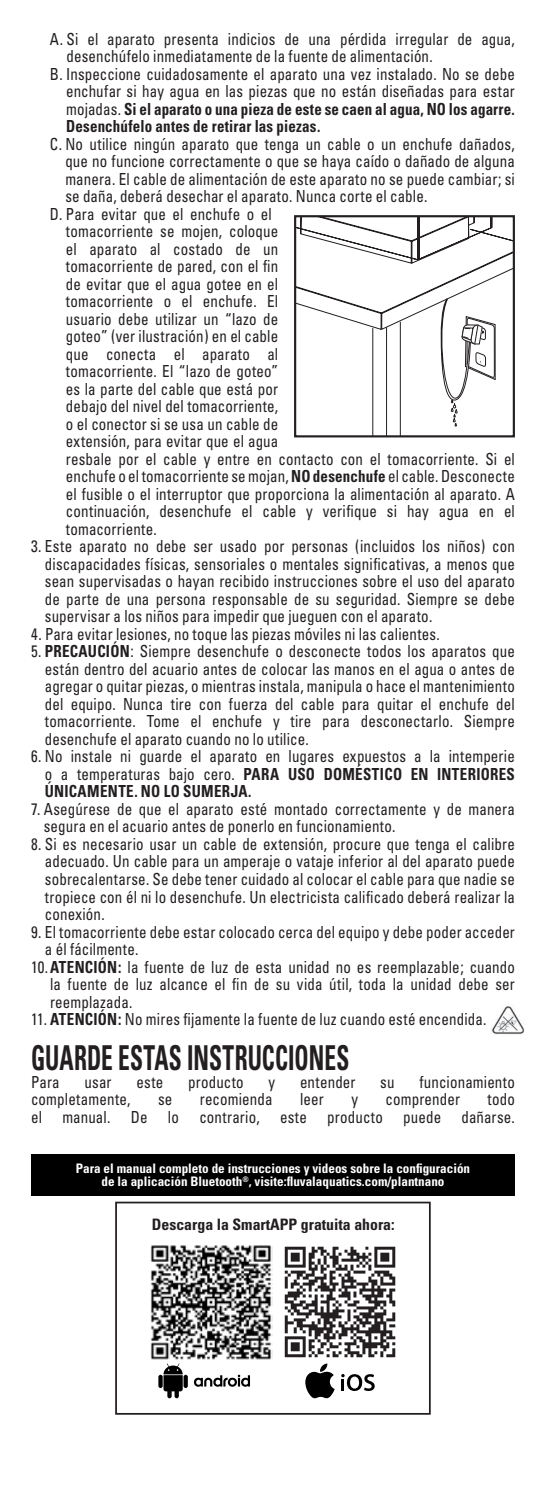
<style>
.page{position:relative;width:548px;height:1512px;background:#fff}
.page>*{position:absolute;margin:0;border:0;box-sizing:border-box;transform-origin:0 0}
.t1{font:700 condensed 34.3px "Univers";color:#231f20;scale:.68 1}
.t2{font:condensed 16.62px/17.5px "Univers";letter-spacing:.01em;color:#231f20;text-align:justify;scale:.9 1}
.t3{font:700 condensed 16.62px "Univers";letter-spacing:.01em;color:#231f20;scale:.9 1}
.t4{font:700 condensed 15.75px "Univers";color:#231f20}
.t5{font:700 condensed 13.12px/13.1px "Univers";color:#fff;text-align:center}
.s1{font-weight:400}
.s2{font-weight:700}
</style>
<div class="page">
<hr style="left:399px;top:322px;width:1px;height:114px;background:#231f20">
<hr style="left:386px;top:327px;width:1px;height:109px;background:#231f20">
<hr style="left:372px;top:328px;width:1px;height:108px;background:#231f20">
<svg style="left:297px;top:218px;width:214px;height:209px"></svg>
<div style="left:294px;top:215px;width:220px;height:222px;border:2px solid #231f20"></div>
<div style="left:31px;top:1154px;width:483px;height:41px;background:#000"></div>
<div style="left:115px;top:1202px;width:315px;height:213px;border:2px solid #231f20"></div>
<img style="left:150px;top:1245px;width:122px;height:115px">
<svg style="left:284px;top:1246px;width:112px;height:112px"></svg>
<svg style="left:284px;top:1247px;width:111px;height:110px"></svg>
<div style="left:183px;top:1375px;width:5px;height:13px;background:#000;border-radius:2px"></div>
<svg style="left:158px;top:1375px;width:4px;height:13px"></svg>
<svg style="left:163px;top:1364px;width:19px;height:34px"></svg>
<svg style="left:194px;top:1375px;width:56px;height:12px"></svg>
<svg style="left:305px;top:1364px;width:29px;height:34px"></svg>
<svg style="left:341px;top:1374px;width:33px;height:17px"></svg>
<img style="left:491px;top:1006px;width:34px;height:29px">
<p class="t2" style="left:50px;top:30px;width:517px">A. Si el aparato presenta indicios de una pérdida irregular de agua,</p>
<p class="t2" style="left:66px;top:47px;width:408px">desenchúfelo inmediatamente de la fuente de alimentación.</p>
<p class="t2" style="left:50px;top:65px;width:517px">B. Inspeccione cuidadosamente el aparato una vez instalado. No se debe</p>
<p class="t2" style="left:66px;top:82px;width:499px">enchufar si hay agua en las piezas que no están diseñadas para estar</p>
<p class="t3" style="left:66px;top:99px;width:499px"><span class="s1">mojadas.</span> Si el aparato o una pieza de este se caen al agua, NO los agarre.</p>
<p class="t3" style="left:66px;top:116px;width:284px">Desenchúfelo antes de retirar las piezas.</p>
<p class="t2" style="left:50px;top:135px;width:517px">C. No utilice ningún aparato que tenga un cable o un enchufe dañados,</p>
<p class="t2" style="left:65px;top:152px;width:500px">que no funcione correctamente o que se haya caído o dañado de alguna</p>
<p class="t2" style="left:65px;top:170px;width:500px">manera. El cable de alimentación de este aparato no se puede cambiar; si</p>
<p class="t2" style="left:65px;top:187px;width:403px">se daña, deberá desechar el aparato. Nunca corte el cable.</p>
<p class="t2" style="left:50px;top:205px;width:247px">D. Para evitar que el enchufe o el</p>
<p class="t2" style="left:66px;top:222px;width:237px">tomacorriente se mojen, coloque</p>
<p class="t2" style="left:66px;top:240px;width:237px">el aparato al costado de un</p>
<p class="t2" style="left:66px;top:257px;width:237px">tomacorriente de pared, con el fin</p>
<p class="t2" style="left:66px;top:275px;width:237px">de evitar que el agua gotee en el</p>
<p class="t2" style="left:66px;top:292px;width:237px">tomacorriente o el enchufe. El</p>
<p class="t2" style="left:66px;top:310px;width:237px">usuario debe utilizar un “lazo de</p>
<p class="t2" style="left:66px;top:327px;width:237px">goteo” (ver ilustración) en el cable</p>
<p class="t2" style="left:66px;top:345px;width:237px">que conecta el aparato al</p>
<p class="t2" style="left:66px;top:362px;width:237px">tomacorriente. El “lazo de goteo”</p>
<p class="t2" style="left:66px;top:380px;width:237px">es la parte del cable que está por</p>
<p class="t2" style="left:66px;top:397px;width:237px">debajo del nivel del tomacorriente,</p>
<p class="t2" style="left:66px;top:415px;width:237px">o el conector si se usa un cable de</p>
<p class="t2" style="left:66px;top:432px;width:237px">extensión, para evitar que el agua</p>
<p class="t2" style="left:66px;top:450px;width:500px">resbale por el cable y entre en contacto con el tomacorriente. Si el</p>
<p class="t2" style="left:66px;top:467px;width:500px">enchufe o el tomacorriente se mojan, <span class="s2">NO desenchufe</span> el cable. Desconecte</p>
<p class="t2" style="left:66px;top:485px;width:500px">el fusible o el interruptor que proporciona la alimentación al aparato. A</p>
<p class="t2" style="left:66px;top:502px;width:500px">continuación, desenchufe el cable y verifique si hay agua en el</p>
<p class="t2" style="left:66px;top:520px;width:102px">tomacorriente.</p>
<p class="t2" style="left:45px;top:537px;width:523px;text-indent:-14px">3. Este aparato no debe ser usado por personas (incluidos los niños) con discapacidades físicas, sensoriales o mentales significativas, a menos que sean supervisadas o hayan recibido instrucciones sobre el uso del aparato de parte de una persona responsable de su seguridad. Siempre se debe supervisar a los niños para impedir que jueguen con el aparato.</p>
<p class="t2" style="left:31px;top:625px;width:455px">4. Para evitar lesiones, no toque las piezas móviles ni las calientes.</p>
<p class="t2" style="left:45px;top:643px;width:523px;text-indent:-14px">5. <span class="s2">PRECAUCIÓN</span>: Siempre desenchufe o desconecte todos los aparatos que están dentro del acuario antes de colocar las manos en el agua o antes de agregar o quitar piezas, o mientras instala, manipula o hace el mantenimiento del equipo. Nunca tire con fuerza del cable para quitar el enchufe del tomacorriente. Tome el enchufe y tire para desconectarlo. Siempre desenchufe el aparato cuando no lo utilice.</p>
<p class="t2" style="left:45px;top:748px;width:523px;text-indent:-14px">6. No instale ni guarde el aparato en lugares expuestos a la intemperie o a temperaturas bajo cero. <span class="s2">PARA USO DOMÉSTICO EN INTERIORES ÚNICAMENTE. NO LO SUMERJA.</span></p>
<p class="t2" style="left:44px;top:800px;width:524px;text-indent:-13px">7. Asegúrese de que el aparato esté montado correctamente y de manera segura en el acuario antes de ponerlo en funcionamiento.</p>
<p class="t2" style="left:45px;top:835px;width:523px;text-indent:-14px">8. Si es necesario usar un cable de extensión, procure que tenga el calibre adecuado. Un cable para un amperaje o vataje inferior al del aparato puede sobrecalentarse. Se debe tener cuidado al colocar el cable para que nadie se tropiece con él ni lo desenchufe. Un electricista calificado deberá realizar la conexión.</p>
<p class="t2" style="left:31px;top:923px;width:538px">9. El tomacorriente debe estar colocado cerca del equipo y debe poder acceder</p>
<p class="t2" style="left:45px;top:940px;width:105px">a él fácilmente.</p>
<p class="t2" style="left:31px;top:958px;width:538px">10.<span class="s2">ATENCIÓN:</span> la fuente de luz de esta unidad no es reemplazable; cuando</p>
<p class="t2" style="left:50px;top:975px;width:517px">la fuente de luz alcance el fin de su vida útil, toda la unidad debe ser</p>
<p class="t2" style="left:50px;top:993px;width:93px">reemplazada.</p>
<p class="t2" style="left:31px;top:1010px;width:507px">11. <span class="s2">ATENCIÓN:</span> No mires fijamente la fuente de luz cuando esté encendida.</p>
<h1 class="t1" style="left:31px;top:1037px;width:469px">GUARDE ESTAS INSTRUCCIONES</h1>
<p class="t2" style="left:31px;top:1073px;width:33px">Para</p>
<p class="t2" style="left:84px;top:1073px;width:31px">usar</p>
<p class="t2" style="left:136px;top:1073px;width:31px">este</p>
<p class="t2" style="left:188px;top:1073px;width:63px">producto</p>
<p class="t2" style="left:268px;top:1073px;width:9px">y</p>
<p class="t2" style="left:300px;top:1073px;width:63px">entender</p>
<p class="t2" style="left:380px;top:1073px;width:17px">su</p>
<p class="t2" style="left:419px;top:1073px;width:107px">funcionamiento</p>
<p class="t2" style="left:31px;top:1090px;width:112px">completamente,</p>
<p class="t2" style="left:158px;top:1090px;width:17px">se</p>
<p class="t2" style="left:200px;top:1090px;width:82px">recomienda</p>
<p class="t2" style="left:300px;top:1090px;width:28px">leer</p>
<p class="t2" style="left:351px;top:1090px;width:9px">y</p>
<p class="t2" style="left:385px;top:1090px;width:84px">comprender</p>
<p class="t2" style="left:31px;top:1090px;width:538px;text-align:right">todo<br>el manual. De lo contrario, este producto puede dañarse.</p>
<p class="t5" style="left:76px;top:1162px;width:395px">Para el manual completo de instrucciones y videos sobre la configuración de la aplicación Bluetooth<sup>®</sup>, visite:fluvalaquatics.com/plantnano</p>
<p class="t4" style="left:152px;top:1214px;width:244px">Descarga la SmartAPP gratuita ahora:</p>
</div>
